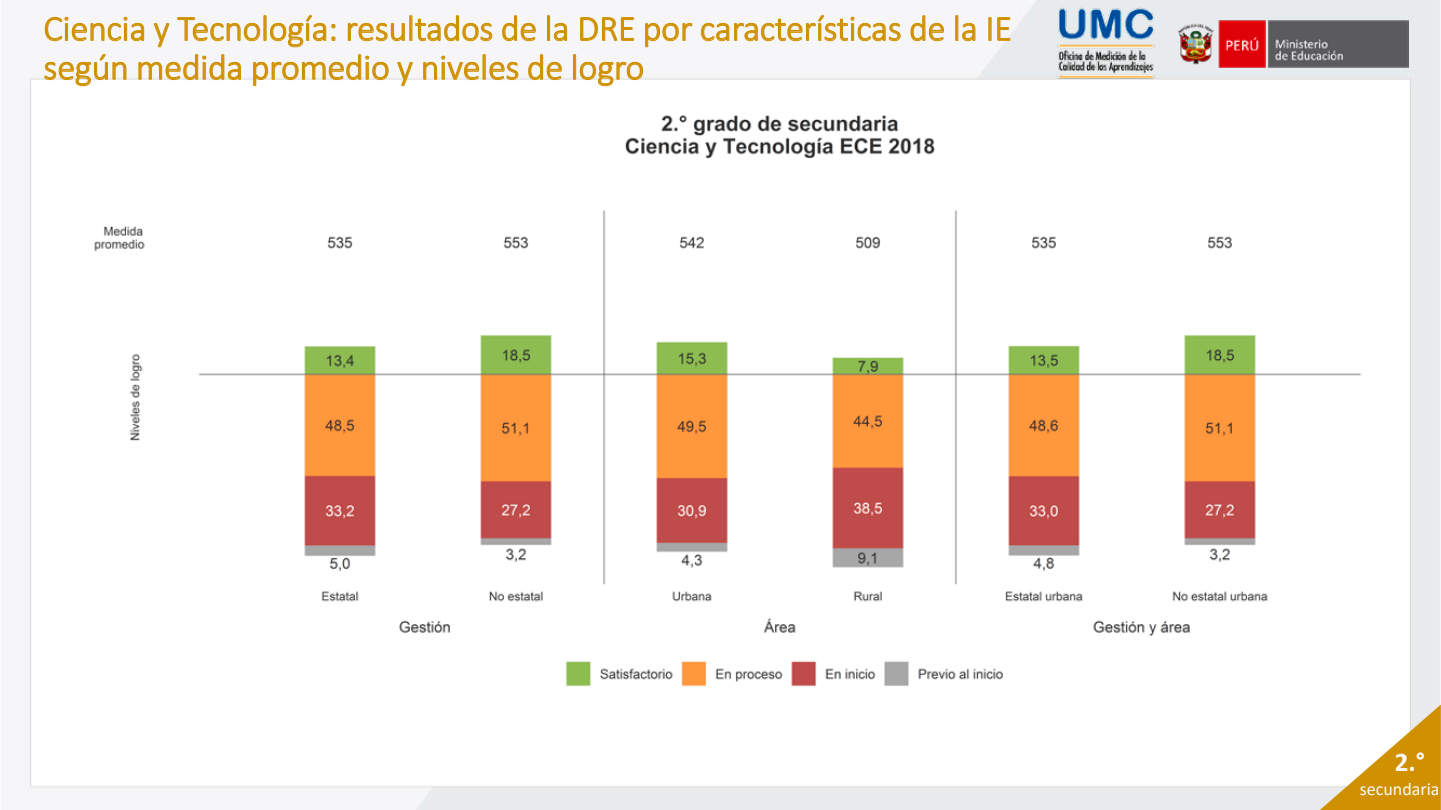
<style>
.page{position:relative;width:1441px;height:810px;background:#fff}
.page>*{position:absolute;margin:0;border:0;box-sizing:border-box;transform-origin:0 0}
.t1{font:300 36px/38.8px "Calibri";letter-spacing:-.005em;color:#d09100}
.t2{font:700 27px "Calibri";color:#fafafa}
.t3{font:18px "Calibri";color:#fafafa}
</style>
<div class="page">
<img style="left:5px;top:0;width:1435px;height:810px">
<img style="left:1177px;top:18px;width:230px;height:50px">
<img style="left:1050px;top:0;width:109px;height:86px">
<svg style="left:700px;top:15px;width:201px;height:27px"></svg>
<svg style="left:909px;top:15px;width:35px;height:27px"></svg>
<svg style="left:954px;top:15px;width:22px;height:27px"></svg>
<svg style="left:987px;top:16px;width:24px;height:26px"></svg>
<svg style="left:44px;top:15px;width:648px;height:76px"></svg>
<svg style="left:1319px;top:705px;width:121px;height:105px"></svg>
<img style="left:72px;top:108px;width:1296px;height:594px">
<p class="t1" style="left:43px;top:9px;width:970px">Ciencia y Tecnología: resultados de la DRE por características de la IE según medida promedio y niveles de logro</p>
<p class="t2" style="left:1394px;top:743px;width:32px">2.°</p>
<p class="t3" style="left:1359px;top:777px;width:81px">secundaria</p>
</div>
